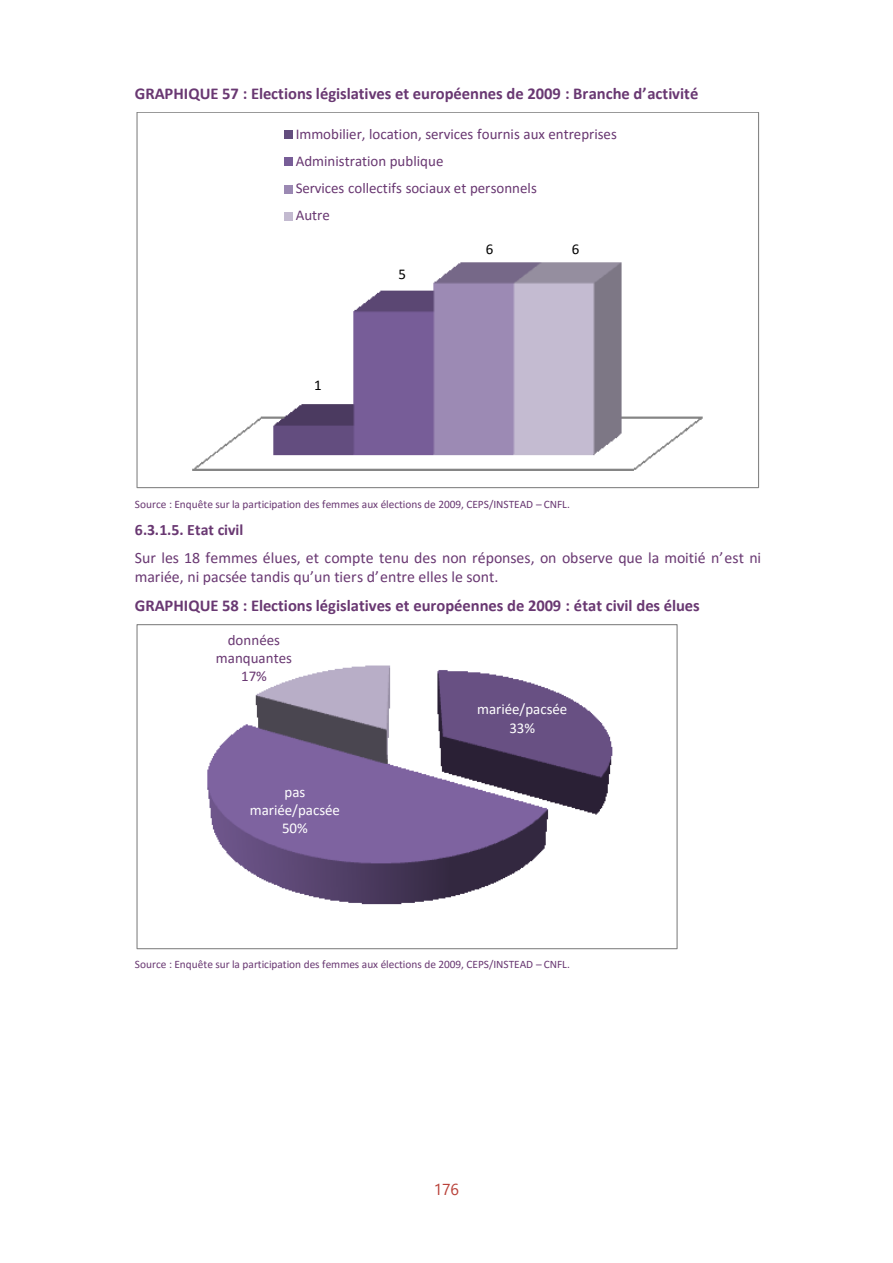
<style>
.page{position:relative;width:893px;height:1263px;background:#fff}
.page>*{position:absolute;margin:0;border:0;box-sizing:border-box;transform-origin:0 0}
.t1{font:700 16.5px "Calibri";color:#693872}
.t2{font:15.9px/19.2px "Calibri";color:#693872}
.t3{font:700 15.9px "Calibri";color:#693872}
.t4{font:15.9px "Segoe UI";color:#b94139}
.t5{font:15px/27.2px "Calibri";color:#693872}
.t6{font:15px/18.3px "Calibri";color:#fff;text-align:center}
.t7{font:15px "Calibri";color:#000}
.t8{font:11.4px "Calibri";color:#693872}
</style>
<div class="page">
<img style="left:192px;top:262px;width:511px;height:208px">
<div style="left:284px;top:131px;width:8px;height:8px;background:#634d7e"></div>
<div style="left:284px;top:158px;width:8px;height:8px;background:#775d97"></div>
<div style="left:284px;top:185px;width:8px;height:8px;background:#9b89b3"></div>
<div style="left:284px;top:212px;width:8px;height:8px;background:#c3bad0"></div>
<img style="left:207px;top:665px;width:406px;height:240px">
<h1 class="t1" style="left:135px;top:86px;width:565px">GRAPHIQUE 57 : Elections législatives et européennes de 2009 : Branche d’activité</h1>
<h3 class="t5" style="left:296px;top:122px;width:323px">Immobilier, location, services fournis aux entreprises Administration publique<br>Services collectifs sociaux et personnels<br>Autre</h3>
<h3 class="t7" style="left:314px;top:379px;width:9px">1</h3>
<h3 class="t7" style="left:399px;top:267px;width:9px">5</h3>
<h3 class="t7" style="left:486px;top:242px;width:9px">6</h3>
<h3 class="t7" style="left:572px;top:242px;width:9px">6</h3>
<p class="t8" style="left:135px;top:499px;width:437px">Source : Enquête sur la participation des femmes aux élections de 2009, CEPS/INSTEAD – CNFL.</p>
<h2 class="t3" style="left:135px;top:523px;width:110px">6.3.1.5. Etat civil</h2>
<h2 class="t2" style="left:135px;top:549px;width:628px">Sur les 18 femmes élues, et compte tenu des non réponses, on observe que la moitié n’est ni mariée, ni pacsée tandis qu’un tiers d’entre elles le sont.</h2>
<h1 class="t1" style="left:135px;top:599px;width:567px">GRAPHIQUE 58 : Elections législatives et européennes de 2009 : état civil des élues</h1>
<h3 class="t5" style="left:216px;top:632px;width:78px;line-height:18.3px;text-align:center">données manquantes<br>17%</h3>
<h3 class="t6" style="left:250px;top:783px;width:92px">pas mariée/pacsée<br>50%</h3>
<h3 class="t6" style="left:477px;top:701px;width:92px">mariée/pacsée<br>33%</h3>
<p class="t8" style="left:135px;top:960px;width:437px">Source : Enquête sur la participation des femmes aux élections de 2009, CEPS/INSTEAD – CNFL.</p>
<h2 class="t4" style="left:434px;top:1183px;width:27px">176</h2>
</div>
